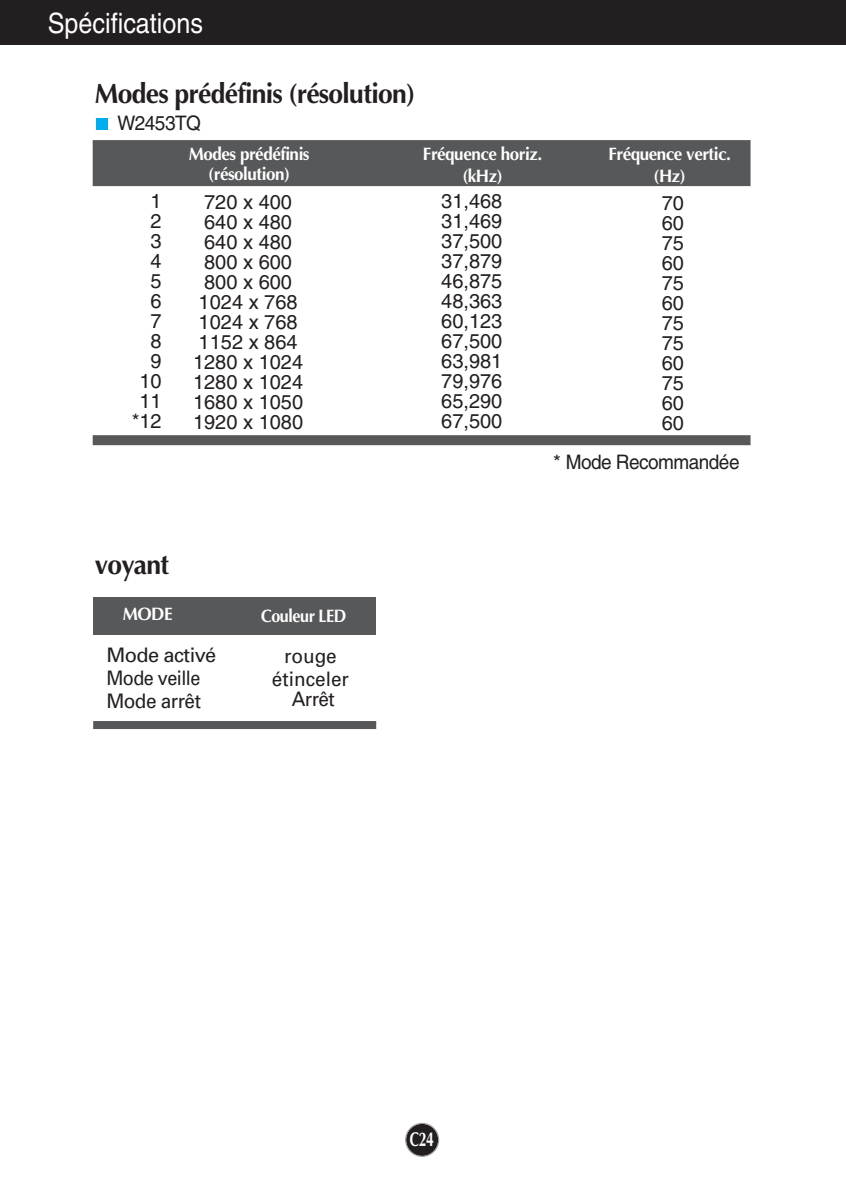
<style>
.page{position:relative;width:846px;height:1189px;background:#fff}
.page>*{position:absolute;margin:0;border:0;box-sizing:border-box;transform-origin:0 0}
.t1{font:700 28px "Optima";letter-spacing:-.03em;color:#231f20;scale:.95 1}
.t2{font:28px "Helvetica";color:#fff;scale:.9 1}
.t3{font:20px/20px "Helvetica";color:#231f20;text-align:justify}
.t4{font:20px/23px "Univers";letter-spacing:-.025em;color:#231f20}
.t5{font:20px "Helvetica";letter-spacing:-.03em;color:#231f20}
.t6{font:20px/23px "Univers";color:#231f20;text-align:center;scale:.95 1}
.t7{font:20px "Helvetica";letter-spacing:-.03em;color:#231f20;scale:.95 1}
.t8{font:20px "Univers";letter-spacing:-.025em;color:#231f20;scale:.95 1}
.t9{font:700 20px "Optima";color:#fff;scale:.7 1}
.t10{font:700 18px/22px "Optima";letter-spacing:-.03em;color:#fff;text-align:center;scale:.95 1}
.t11{font:700 18px "Optima";letter-spacing:-.03em;color:#fff;scale:.9 1}
</style>
<div class="page">
<div style="left:406px;top:1124px;width:32px;height:32px;background:#231f20;border-radius:50%"></div>
<div style="left:405px;top:1123px;width:34px;height:34px;border:1px solid #939598;border-radius:50%"></div>
<div style="left:0;top:0;width:846px;height:45px;background:#231f20"></div>
<div style="left:93px;top:140px;width:657px;height:46px;background:#57585a"></div>
<div style="left:93px;top:435px;width:657px;height:10px;background:#57585a"></div>
<div style="left:93px;top:597px;width:283px;height:37px;background:#57585a"></div>
<div style="left:93px;top:721px;width:283px;height:8px;background:#57585a"></div>
<div style="left:97px;top:119px;width:11px;height:11px;background:#00aeef"></div>
<h1 class="t2" style="left:48px;top:13px;width:174px">Spécifications</h1>
<h1 class="t1" style="left:95px;top:81px;width:339px">Modes prédéfinis (résolution)</h1>
<p class="t10" style="left:189px;top:145px;width:129px;line-height:20px">Modes prédéfinis (résolution)</p>
<p class="t10" style="left:423px;top:144px;width:127px">Fréquence horiz. (kHz)</p>
<p class="t10" style="left:608px;top:144px;width:130px">Fréquence vertic. (Hz)</p>
<p class="t7" style="left:117px;top:116px;width:89px">W2453TQ</p>
<p class="t3" style="left:132px;top:193px;width:32px;text-align:right">1<br>2<br>3<br>4<br>5<br>6<br>7<br>8<br>9<br>10<br>11 *12</p>
<p class="t3" style="left:193px;top:194px;width:112px;text-align:center">720 x 400<br>640 x 480<br>640 x 480<br>800 x 600<br>800 x 600<br>1024 x 768<br>1024 x 768<br>1152 x 864<br>1280 x 1024<br>1280 x 1024<br>1680 x 1050<br>1920 x 1080</p>
<p class="t3" style="left:441px;top:193px;width:63px">31,468<br>31,469<br>37,500<br>37,879<br>46,875<br>48,363<br>60,123<br>67,500<br>63,981<br>79,976<br>65,290<br>67,500</p>
<p class="t3" style="left:662px;top:194px;width:24px">70<br>60<br>75<br>60<br>75<br>60<br>75<br>75<br>60<br>75<br>60<br>60</p>
<h1 class="t1" style="left:95px;top:552px;width:80px">voyant</h1>
<p class="t10" style="left:123px;top:605px;width:54px">MODE</p>
<p class="t11" style="left:261px;top:608px;width:96px">Couleur LED</p>
<p class="t4" style="left:106px;top:645px;width:111px">Mode activé<br>Mode veille<br>Mode arrêt</p>
<p class="t6" style="left:272px;top:646px;width:83px">rouge étinceler</p>
<p class="t8" style="left:292px;top:692px;width:47px">Arrêt</p>
<p class="t5" style="left:553px;top:455px;width:188px">* Mode Recommandée</p>
<p class="t9" style="left:410px;top:1131px;width:36px">C24</p>
</div>
